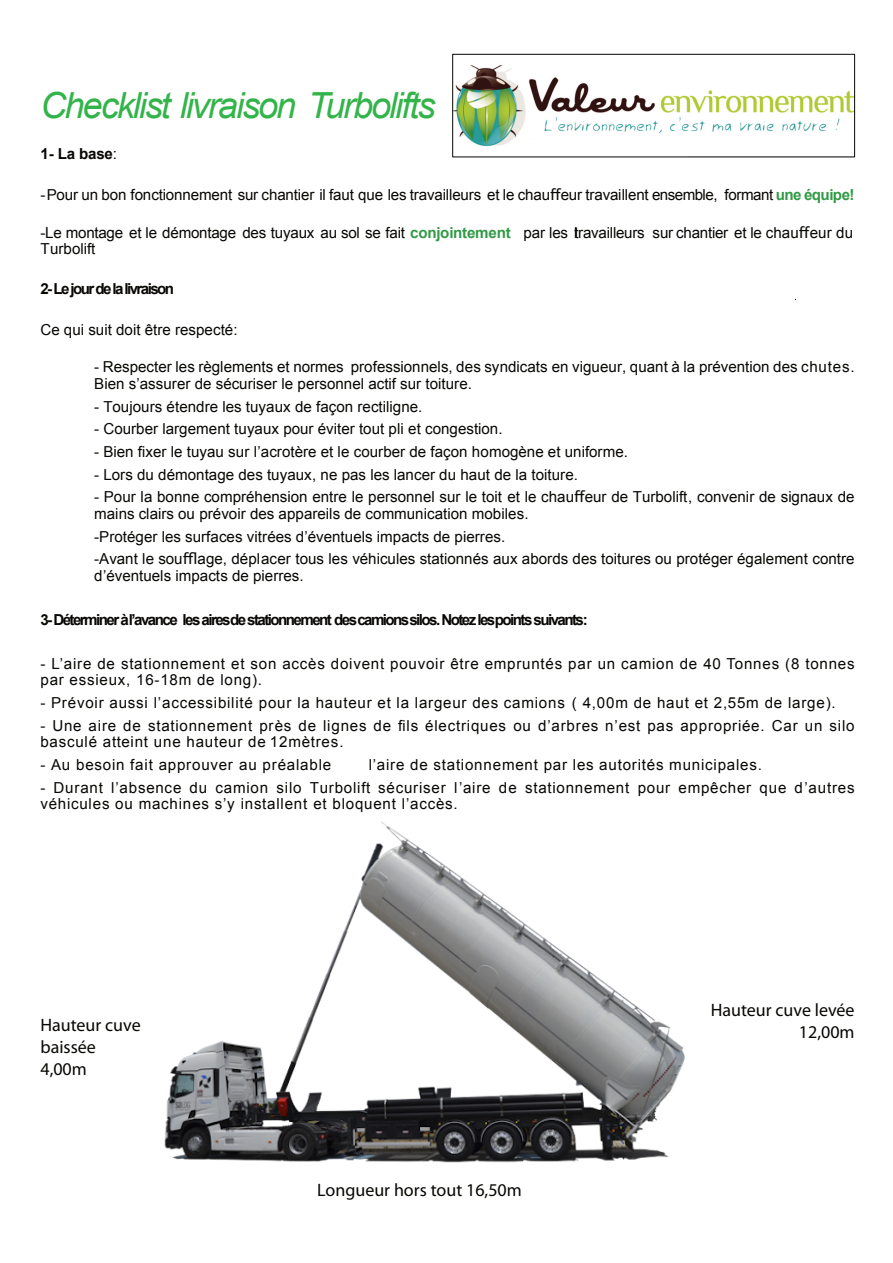
<style>
.page{position:relative;width:893px;height:1263px;background:#fff}
.page>*{position:absolute;margin:0;border:0;box-sizing:border-box;transform-origin:0 0}
.t1{font:italic 36px "Arial";letter-spacing:-.055em;color:#33b44a}
.t2{font:18px/21.6px "Myriad Pro";color:#080704}
.t3{font:15.15px/16.5px "Arial";color:#080704}
.t4{font:15.15px/16.5px "Arial";letter-spacing:.05em;color:#080704}
.t5{font:700 15.15px "Arial";letter-spacing:-.105em;color:#080704}
.s1{font-weight:400}
.s2{font-family:"Lucida Grande"}
.s3{font-weight:700;color:#319a46}
</style>
<div class="page">
<img style="left:164px;top:822px;width:520px;height:341px">
<img style="left:454px;top:65px;width:399px;height:82px">
<div style="left:452px;top:54px;width:403px;height:103px;border:1px solid #080704"></div>
<h1 class="t1" style="left:40px;top:91px;width:396px">Checklist livraison Turbolifts</h1>
<p class="t5" style="left:40px;top:148px;width:78px">1- La base<span class="s1">:</span></p>
<p class="t3" style="left:40px;top:188px;width:816px">-Pour un bon fonctionnement sur chantier il faut que les travailleurs et le chau<span class="s2">ff</span>eur travaillent ensemble, formant <span class="s3">une équipe!</span></p>
<p class="t3" style="left:40px;top:225px;width:814px">-Le montage et le démontage des tuyaux au sol se fait <span class="s3">conjointement</span> par les ltravailleurs sur chantier et le chau<span class="s2">ff</span>eur du<br>Turbolift</p>
<p class="t5" style="left:40px;top:283px;width:135px">2- Le jour de la livraison</p>
<p class="t3" style="left:40px;top:322px;width:199px">Ce qui suit doit être respecté:</p>
<p class="t3" style="left:94px;top:360px;width:762px">- Respecter les règlements et normes professionnels, des syndicats en vigueur, quant à la prévention des chutes.<br>Bien s’assurer de sécuriser le personnel actif sur toiture.</p>
<p class="t3" style="left:94px;top:399px;width:330px">- Toujours étendre les tuyaux de façon rectiligne.</p>
<p class="t3" style="left:94px;top:422px;width:410px">- Courber largement tuyaux pour éviter tout pli et congestion.</p>
<p class="t3" style="left:94px;top:445px;width:535px">- Bien fixer le tuyau sur l’acrotère et le courber de façon homogène et uniforme.</p>
<p class="t3" style="left:94px;top:467px;width:485px">- Lors du démontage des tuyaux, ne pas les lancer du haut de la toiture.</p>
<p class="t3" style="left:94px;top:490px;width:762px">- Pour la bonne compréhension entre le personnel sur le toit et le chau<span class="s2">ff</span>eur de Turbolift, convenir de signaux de mains clairs ou prévoir des appareils de communication mobiles.</p>
<p class="t3" style="left:94px;top:526px;width:762px;line-height:22.6px">-Protéger les surfaces vitrées d’éventuels impacts de pierres.<br>-Avant le sou<span class="s2">ffl</span>age, déplacer tous les véhicules stationnés aux abords des toitures ou protéger également contre</p>
<p class="t3" style="left:94px;top:569px;width:211px">d’éventuels impacts de pierres.</p>
<p class="t5" style="left:40px;top:614px;width:549px">3- Déterminer àl’avance les airesde stationnement descamionssilos. Notez lespoints suivants:</p>
<p class="t4" style="left:40px;top:657px;width:816px">- L’aire de stationnement et son accès doivent pouvoir être empruntés par un camion de 40 Tonnes (8 tonnes par essieux, 16-18m de long).</p>
<p class="t4" style="left:40px;top:696px;width:797px">- Prévoir aussi l’accessibilité pour la hauteur et la largeur des camions ( 4,00m de haut et 2,55m de large).</p>
<p class="t4" style="left:40px;top:719px;width:816px">- Une aire de stationnement près de lignes de fils électriques ou d’arbres n’est pas appropriée. Car un silo basculé atteint une hauteur de 12mètres.</p>
<p class="t4" style="left:40px;top:758px;width:292px">- Au besoin fait approuver au préalable</p>
<p class="t4" style="left:369px;top:758px;width:395px">l’aire de stationnement par les autorités municipales.</p>
<p class="t4" style="left:40px;top:780px;width:816px">- Durant l’absence du camion silo Turbolift sécuriser l’aire de stationnement pour empêcher que d’autres véhicules ou machines s’y installent et bloquent l’accès.</p>
<p class="t2" style="left:40px;top:1016px;width:102px">Hauteur cuve</p>
<p class="t2" style="left:40px;top:1038px;width:57px">baissée<br>4,00m</p>
<p class="t2" style="left:317px;top:1180px;width:206px">Longueur hors tout 16,50m</p>
<p class="t2" style="left:711px;top:1001px;width:145px">Hauteur cuve levée</p>
<p class="t2" style="left:799px;top:1022px;width:57px">12,00m</p>
</div>
